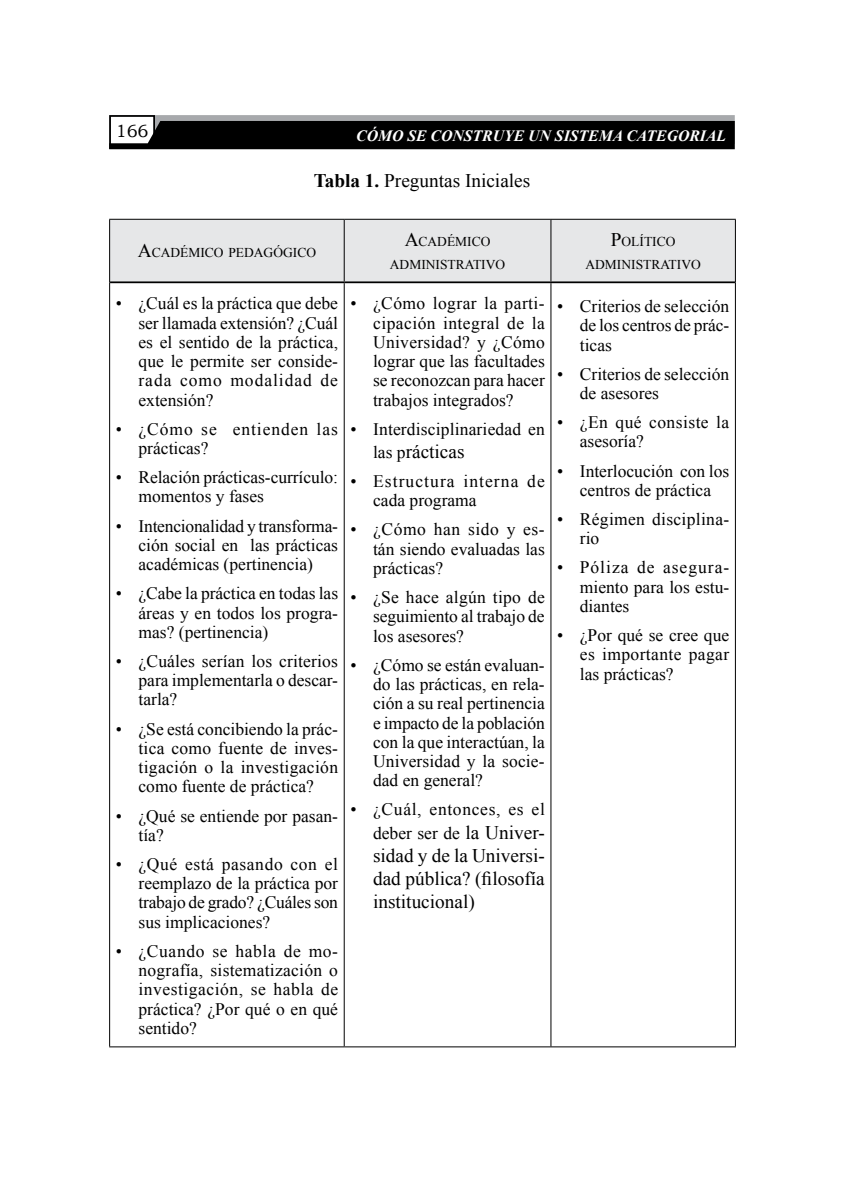
<style>
.page{position:relative;width:844px;height:1191px;background:#fff}
.page>*{position:absolute;margin:0;border:0;box-sizing:border-box;transform-origin:0 0}
.t1{font:19.25px/23.1px "Times New Roman";color:#000;text-align:justify}
.t2{font:17.5px/19.2px "Times New Roman";color:#000;text-align:justify}
.t3{font:17.5px/23.1px "Times New Roman";letter-spacing:.04em;color:#000;text-align:right}
.t4{font:17.5px/19.2px "Times New Roman";letter-spacing:.06em;color:#000}
.t5{font:17.5px/19.2px "Times New Roman";letter-spacing:.055em;color:#000}
.t6{font:17.5px/19.2px "Times New Roman";letter-spacing:.025em;color:#000}
.t7{font:17.5px/19.2px "Times New Roman";letter-spacing:.02em;color:#000}
.t8{font:17.5px "Bookman Old Style";color:#000}
.t9{font:italic 700 15.75px "Times New Roman";color:#fff}
.t10{font:13.47px/23.1px "Times New Roman";color:#000;text-align:center}
.s1{font-weight:700}
.s2{font-size:19.25px}
.s3{font-size:17.5px}
</style>
<div class="page">
<div style="left:110px;top:116px;width:623px;height:27px;background:#a7a9ac"></div>
<div style="left:109px;top:115px;width:625px;height:29px;border:2px solid #a7a9ac"></div>
<div style="left:110px;top:116px;width:44px;height:32px;background:#fff"></div>
<div style="left:109px;top:115px;width:46px;height:34px;border:2px solid #000"></div>
<div style="left:109px;top:121px;width:625px;height:28px;background:#000"></div>
<div style="left:110px;top:220px;width:624px;height:61px;background:#e6e7e8"></div>
<hr style="left:109px;top:282px;width:1px;height:764px;background:#000">
<hr style="left:344px;top:283px;width:1px;height:763px;background:#000">
<hr style="left:550px;top:283px;width:1px;height:763px;background:#000">
<hr style="left:734px;top:282px;width:1px;height:764px;background:#000">
<hr style="left:109px;top:1046px;width:235px;height:1px;background:#000">
<hr style="left:344px;top:1046px;width:207px;height:1px;background:#000">
<hr style="left:551px;top:1046px;width:184px;height:1px;background:#000">
<hr style="left:109px;top:219px;width:235px;height:1px;background:#000">
<hr style="left:109px;top:220px;width:1px;height:62px;background:#000">
<hr style="left:344px;top:219px;width:207px;height:1px;background:#000">
<hr style="left:344px;top:220px;width:1px;height:61px;background:#000">
<hr style="left:551px;top:219px;width:184px;height:1px;background:#000">
<hr style="left:550px;top:220px;width:1px;height:61px;background:#000">
<hr style="left:734px;top:220px;width:1px;height:62px;background:#000">
<hr style="left:110px;top:281px;width:234px;height:2px;background:#000">
<hr style="left:344px;top:281px;width:207px;height:2px;background:#000">
<hr style="left:551px;top:281px;width:183px;height:2px;background:#000">
<p class="t8" style="left:116px;top:120px;width:34px">166</p>
<p class="t9" style="left:356px;top:125px;width:371px">CÓMO SE CONSTRUYE UN SISTEMA CATEGORIAL</p>
<p class="t1" style="left:313px;top:169px;width:218px"><span class="s1">Tabla 1.</span> Preguntas Iniciales</p>
<p class="t10" style="left:138px;top:241px;width:180px"><span class="s2">A</span>cadémico pedagógico</p>
<p class="t10" style="left:390px;top:229px;width:117px"><span class="s2">A</span>cadémico administrativo</p>
<p class="t10" style="left:585px;top:229px;width:117px"><span class="s2">P</span>olítico administrativo</p>
<p class="t2" style="left:138px;top:293px;width:201px;text-indent:-23px">• ¿Cuál es la práctica que debe ser llamada extensión? ¿Cuál es el sentido de la práctica, que le permite ser conside&shy;rada como modalidad de extensión?</p>
<p class="t5" style="left:138px;top:419px;width:201px;text-indent:-23px">• ¿Cómo se entienden las prácticas?</p>
<p class="t2" style="left:138px;top:467px;width:201px;text-indent:-23px">• Relación prácticas-currículo: momentos y fases</p>
<p class="t2" style="left:138px;top:516px;width:201px;text-indent:-23px">• Intencionalidad y transforma&shy;ción social en las prácticas académicas (pertinencia)</p>
<p class="t2" style="left:138px;top:583px;width:201px;text-indent:-23px">• ¿Cabe la práctica en todas las áreas y en todos los progra&shy;mas? (pertinencia)</p>
<p class="t2" style="left:138px;top:651px;width:201px;text-indent:-23px">• ¿Cuáles serían los criterios para implementarla o descar&shy;tarla?</p>
<p class="t2" style="left:138px;top:719px;width:201px;text-indent:-23px">• ¿Se está concibiendo la prác&shy;tica como fuente de inves&shy;tigación o la investigación como fuente de práctica?</p>
<p class="t2" style="left:138px;top:805px;width:201px;text-indent:-23px">• ¿Qué se entiende por pasan&shy;tía?</p>
<p class="t2" style="left:138px;top:854px;width:201px;text-indent:-23px">• ¿Qué está pasando con el reemplazo de la práctica por trabajo de grado? ¿Cuáles son sus implicaciones?</p>
<p class="t2" style="left:138px;top:941px;width:201px;text-indent:-23px">• ¿Cuando se habla de mo&shy;nografía, sistematización o investigación, se habla de práctica? ¿Por qué o en qué sentido?</p>
<p class="t2" style="left:373px;top:293px;width:173px;text-indent:-23px">• ¿Cómo lograr la parti&shy;cipación integral de la Universidad? y ¿Cómo lograr que las facultades se reconozcan para hacer trabajos integrados?</p>
<p class="t2" style="left:350px;top:419px;width:196px">• Interdisciplinariedad en</p>
<p class="t1" style="left:373px;top:439px;width:93px"><span class="s3">las p</span>rácticas</p>
<p class="t4" style="left:373px;top:471px;width:173px;text-indent:-23px">• Estructura interna de cada programa</p>
<p class="t2" style="left:373px;top:519px;width:173px;text-indent:-23px">• ¿Cómo han sido y es&shy;tán siendo evaluadas las prácticas?</p>
<p class="t2" style="left:373px;top:587px;width:173px;text-indent:-23px">• ¿Se hace algún tipo de seguimiento al trabajo de los asesores?</p>
<p class="t2" style="left:373px;top:655px;width:173px;text-indent:-23px">• ¿Cómo se están evaluan&shy;do las prácticas, en rela&shy;ción a su real pertinencia e impacto de la población con la que interactúan, la Universidad y la socie&shy;dad en general?</p>
<p class="t3" style="left:350px;top:797px;width:196px">• ¿Cuál, entonces, es el deber ser de <span class="s2">la Univer-</span></p>
<p class="t1" style="left:373px;top:843px;width:173px">sidad y de la Universi&shy;dad pública? (filosofía institucional)</p>
<p class="t2" style="left:579px;top:296px;width:151px;text-indent:-23px">• Criterios de selección de los centros de prác&shy;ticas</p>
<p class="t2" style="left:579px;top:364px;width:151px;text-indent:-23px">• Criterios de selección de asesores</p>
<p class="t6" style="left:579px;top:412px;width:151px;text-indent:-23px">• ¿En qué consiste la asesoría?</p>
<p class="t2" style="left:557px;top:461px;width:174px;text-align:center">• Interlocución con los centros de práctica</p>
<p class="t7" style="left:579px;top:509px;width:151px;text-indent:-23px">• Régimen disciplina&shy;rio</p>
<p class="t2" style="left:579px;top:557px;width:151px;text-indent:-23px">• Póliza de asegura&shy;miento para los estu&shy;diantes</p>
<p class="t2" style="left:579px;top:625px;width:151px;text-indent:-23px">• ¿Por qué se cree que es importante pagar las prácticas?</p>
</div>
